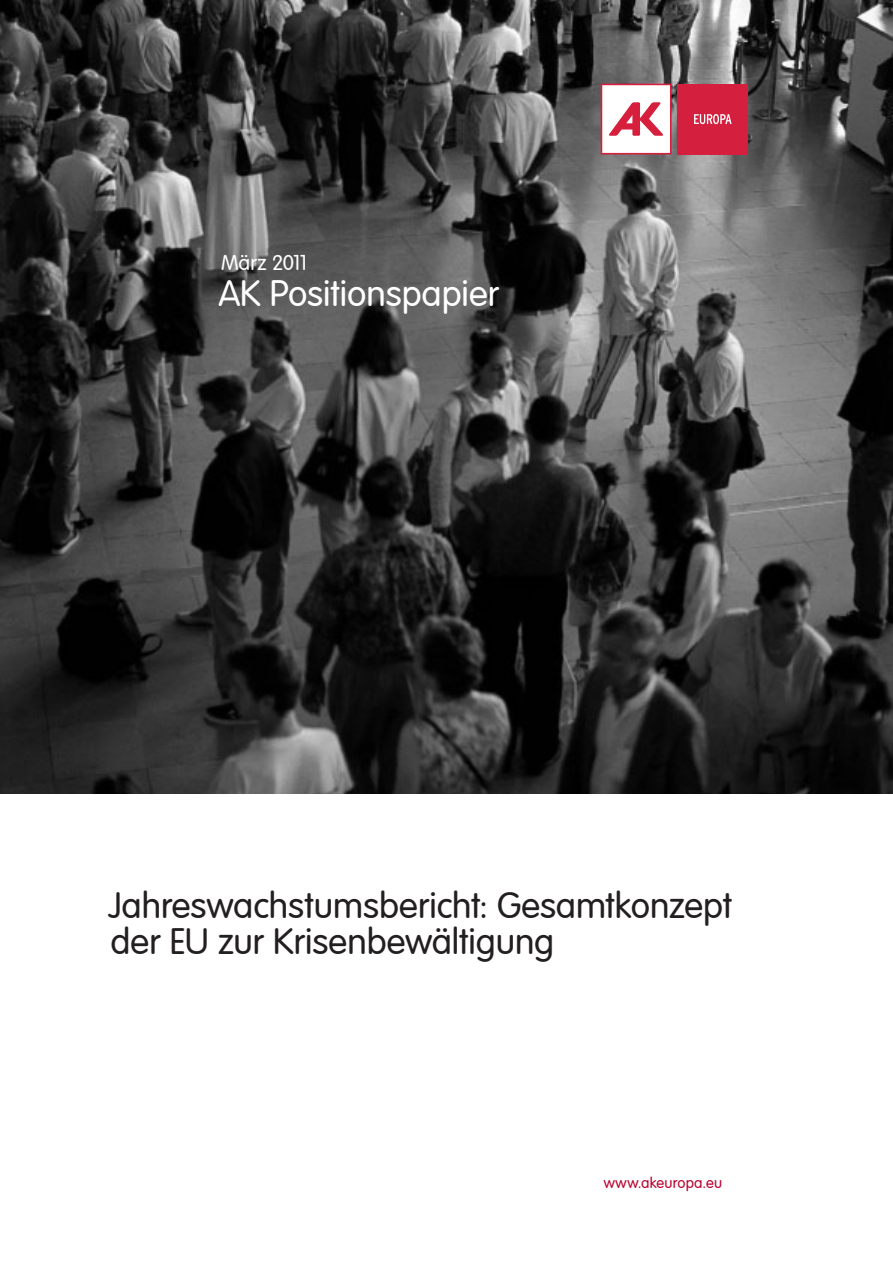
<style>
.page{position:relative;width:893px;height:1263px;background:#fff}
.page>*{position:absolute;margin:0;border:0;box-sizing:border-box;transform-origin:0 0}
._3_TITLE{font:300 36px/36px "VAG Rounded LT";color:#231f20}
._3_TITLE-2{font:300 36px "VAG Rounded LT";color:#fff}
._1_BODY{font:300 21px "VAG Rounded LT";letter-spacing:-.015em;color:#fff}
._1_BODY-2{font:300 15px "VAG Rounded LT";letter-spacing:.01em;color:#b7002f}
</style>
<div class="page">
<img style="left:0;top:0;width:893px;height:793px">
<svg style="left:601px;top:84px;width:70px;height:70px"></svg>
<div style="left:677px;top:84px;width:71px;height:70px;background:#d41f3e"></div>
<svg style="left:694px;top:114px;width:38px;height:10px"></svg>
<p class="_1_BODY" style="left:221px;top:251px;width:87px">März 2011</p>
<p class="_3_TITLE-2" style="left:218px;top:273px;width:282px">AK Positionspapier</p>
<p class="_3_TITLE" style="left:108px;top:889px;width:625px">Jahreswachstumsbericht: Gesamtkonzept der EU zur Krisenbewältigung</p>
<p class="_1_BODY-2" style="left:604px;top:1174px;width:120px">www.akeuropa.eu</p>
</div>
